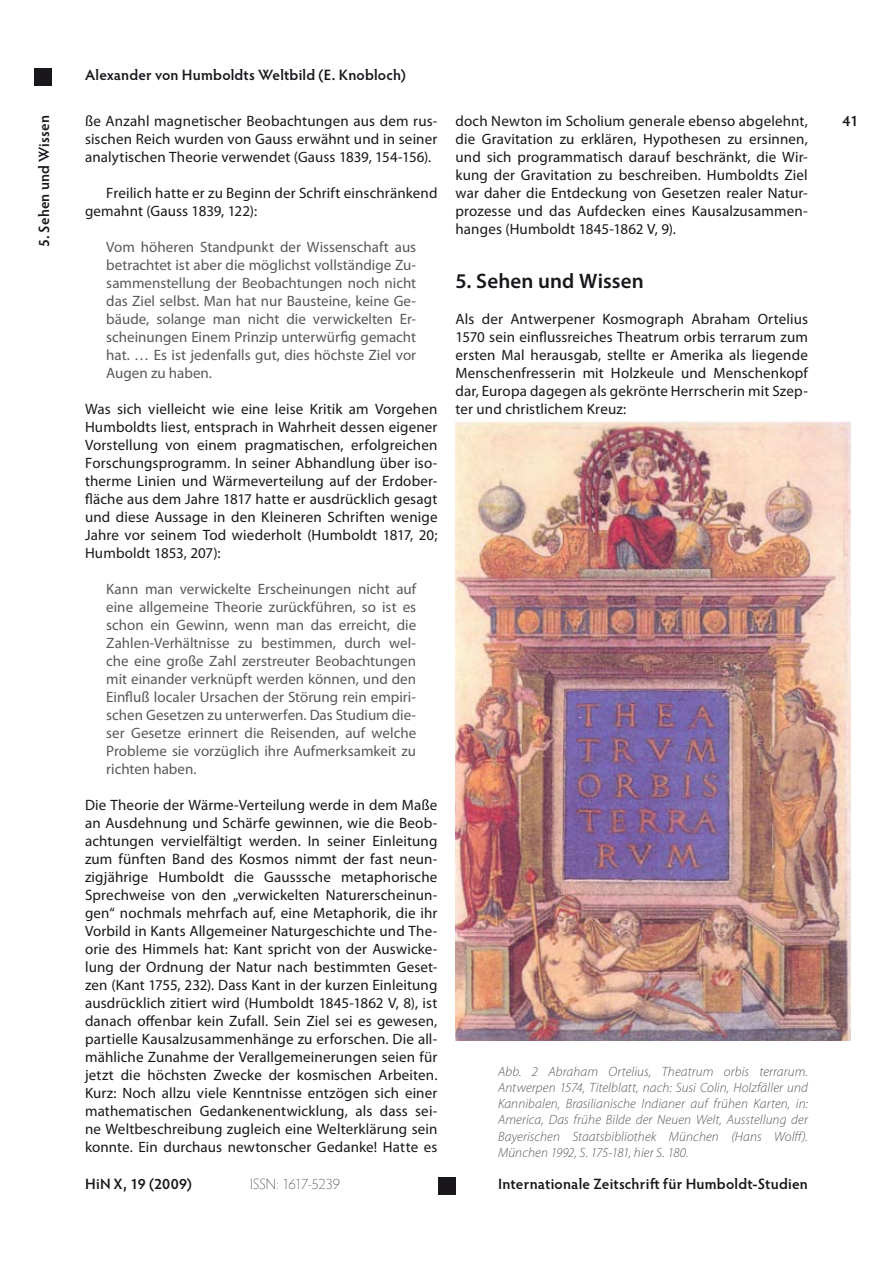
<style>
.page{position:relative;width:893px;height:1263px;background:#fff}
.page>*{position:absolute;margin:0;border:0;box-sizing:border-box;transform-origin:0 0}
.t1{font:600 21px "Myriad Pro";letter-spacing:.005em;color:#1a171c}
.t2{font:15px/18px "Myriad Pro";letter-spacing:.01em;color:#1a171c;text-align:justify}
.t3{font:15px/18px "Myriad Pro";color:#58585a;text-align:justify}
.t4{font:600 15px "Hypatia Sans Pro";letter-spacing:.01em;color:#1a171c}
.t5{font:200 15px "Hypatia Sans Pro";letter-spacing:-.02em;color:#1a171c}
.t6{font:italic 300 13.5px/16.2px "Myriad Pro";letter-spacing:.01em;color:#58585a;text-align:justify}
</style>
<div class="page">
<div style="left:438px;top:1178px;width:17px;height:17px;background:#1a171c"></div>
<div style="left:34px;top:68px;width:17px;height:17px;background:#1a171c"></div>
<img style="left:455px;top:421px;width:395px;height:619px">
<p class="t4" style="left:85px;top:64px;width:322px">Alexander von Humboldts Weltbild (E. Knobloch)</p>
<p class="t4" style="left:34px;top:247px;width:134px;rotate:-90deg">5. Sehen und Wissen</p>
<p class="t2" style="left:85px;top:112px;width:354px">ße Anzahl magnetischer Beobachtungen aus dem rus-</p>
<p class="t4" style="left:843px;top:111px;width:17px">41</p>
<p class="t2" style="left:455px;top:112px;width:354px">doch Newton im Scholium generale ebenso abgelehnt, die Gravitation zu erklären, Hypothesen zu ersinnen, und sich programmatisch darauf beschränkt, die Wir&shy;kung der Gravitation zu beschreiben. Humboldts Ziel war daher die Entdeckung von Gesetzen realer Natur&shy;prozesse und das Aufdecken eines Kausalzusammen&shy;hanges (Humboldt 1845-1862 V, 9).</p>
<h1 class="t1" style="left:455px;top:268px;width:190px">5. Sehen und Wissen</h1>
<p class="t2" style="left:455px;top:310px;width:354px">Als der Antwerpener Kosmograph Abraham Ortelius 1570 sein einflussreiches Theatrum orbis terrarum zum ersten Mal herausgab, stellte er Amerika als liegende Menschenfresserin mit Holzkeule und Menschenkopf dar, Europa dagegen als gekrönte Herrscherin mit Szep&shy;ter und christlichem Kreuz:</p>
<p class="t2" style="left:85px;top:130px;width:354px">sischen Reich wurden von Gauss erwähnt und in seiner analytischen Theorie verwendet (Gauss 1839, 154-156).</p>
<p class="t2" style="left:85px;top:184px;width:354px;text-indent:21px">Freilich hatte er zu Beginn der Schrift einschränkend gemahnt (Gauss 1839, 122):</p>
<p class="t3" style="left:106px;top:238px;width:311px">Vom höheren Standpunkt der Wissenschaft aus betrachtet ist aber die möglichst vollständige Zu&shy;sammenstellung der Beobachtungen noch nicht das Ziel selbst. Man hat nur Bausteine, keine Ge&shy;bäude, solange man nicht die verwickelten Er&shy;scheinungen Einem Prinzip unterwürfig gemacht hat. … Es ist jedenfalls gut, dies höchste Ziel vor Augen zu haben.</p>
<p class="t2" style="left:85px;top:400px;width:354px">Was sich vielleicht wie eine leise Kritik am Vorgehen Humboldts liest, entsprach in Wahrheit dessen eigener Vorstellung von einem pragmatischen, erfolgreichen Forschungsprogramm. In seiner Abhandlung über iso&shy;therme Linien und Wärmeverteilung auf der Erdober&shy;fläche aus dem Jahre 1817 hatte er ausdrücklich gesagt und diese Aussage in den Kleineren Schriften wenige Jahre vor seinem Tod wiederholt (Humboldt 1817, 20; Humboldt 1853, 207):</p>
<p class="t3" style="left:106px;top:580px;width:311px">Kann man verwickelte Erscheinungen nicht auf eine allgemeine Theorie zurückführen, so ist es schon ein Gewinn, wenn man das erreicht, die Zahlen-Verhältnisse zu bestimmen, durch wel&shy;che eine große Zahl zerstreuter Beobachtungen mit einander verknüpft werden können, und den Einfluß localer Ursachen der Störung rein empiri&shy;schen Gesetzen zu unterwerfen. Das Studium die&shy;ser Gesetze erinnert die Reisenden, auf welche Probleme sie vorzüglich ihre Aufmerksamkeit zu richten haben.</p>
<p class="t2" style="left:85px;top:796px;width:354px">Die Theorie der Wärme-Verteilung werde in dem Maße an Ausdehnung und Schärfe gewinnen, wie die Beob&shy;achtungen vervielfältigt werden. In seiner Einleitung zum fünften Band des Kosmos nimmt der fast neun&shy;zigjährige Humboldt die Gausssche metaphorische Sprechweise von den „verwickelten Naturerscheinun&shy;gen“ nochmals mehrfach auf, eine Metaphorik, die ihr Vorbild in Kants Allgemeiner Naturgeschichte und The&shy;orie des Himmels hat: Kant spricht von der Auswicke&shy;lung der Ordnung der Natur nach bestimmten Geset&shy;zen (Kant 1755, 232). Dass Kant in der kurzen Einleitung ausdrücklich zitiert wird (Humboldt 1845-1862 V, 8), ist danach offenbar kein Zufall. Sein Ziel sei es gewesen, partielle Kausalzusammenhänge zu erforschen. Die all&shy;mähliche Zunahme der Verallgemeinerungen seien für jetzt die höchsten Zwecke der kosmischen Arbeiten.<br>Kurz: Noch allzu viele Kenntnisse entzögen sich einer mathematischen Gedankenentwicklung, als dass sei&shy;ne Weltbeschreibung zugleich eine Welterklärung sein konnte. Ein durchaus newtonscher Gedanke! Hatte es</p>
<p class="t6" style="left:498px;top:1063px;width:311px">Abb. 2 Abraham Ortelius, Theatrum orbis terrarum.<br>Antwerpen 1574, Titelblatt, nach: Susi Colin, Holzfäller und Kannibalen, Brasilianische Indianer auf frühen Karten, in:<br>America, Das frühe Bilde der Neuen Welt, Ausstellung der Bayerischen Staatsbibliothek München (Hans Wolff).<br>München 1992, S. 175-181, hier S. 180.</p>
<p class="t4" style="left:85px;top:1173px;width:108px">HiN X, 19 (2009)</p>
<p class="t5" style="left:250px;top:1174px;width:91px">ISSN: 1617-5239</p>
<p class="t4" style="left:498px;top:1173px;width:311px">Internationale Zeitschrift für Humboldt-Studien</p>
</div>
